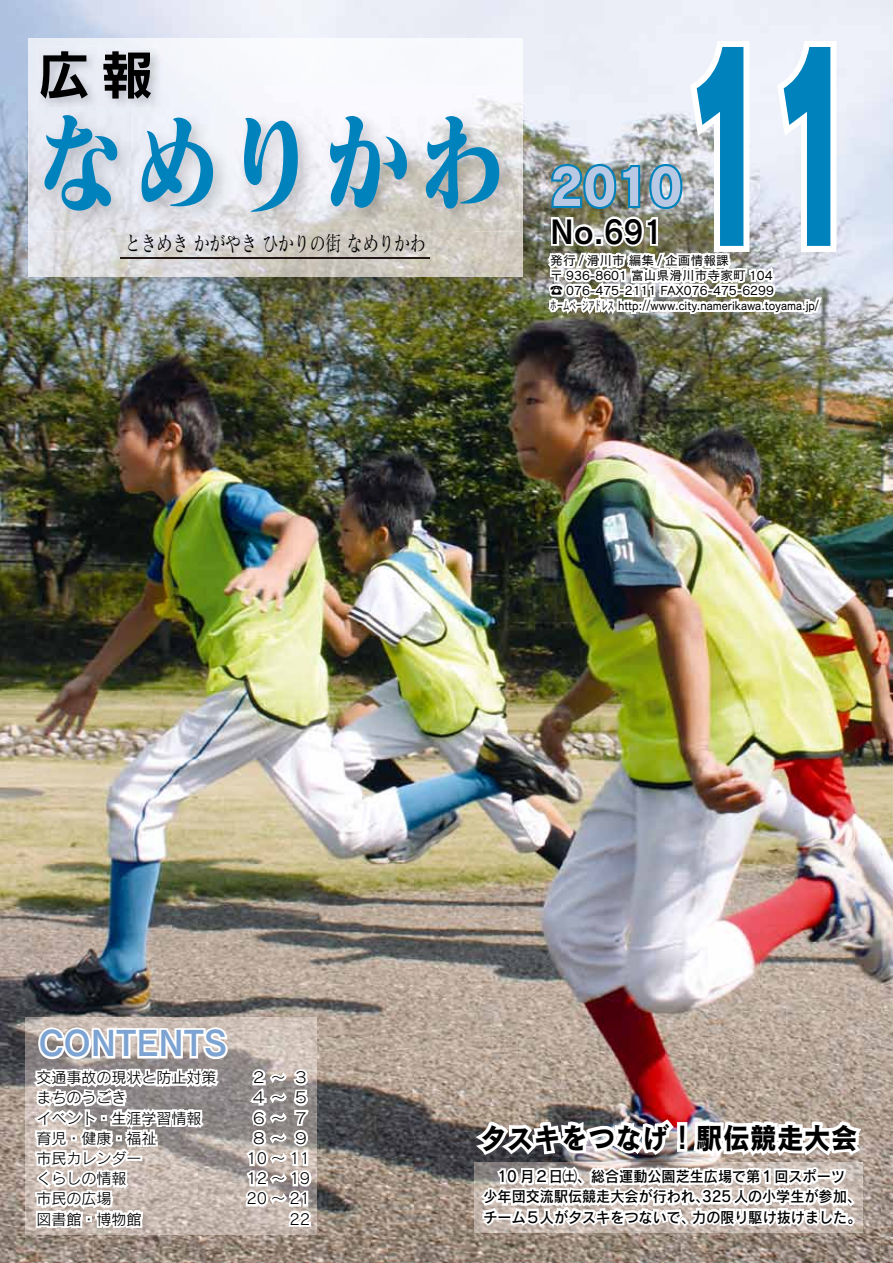
<style>
.page{position:relative;width:893px;height:1263px;background:#fff}
.page>*{position:absolute;margin:0;border:0;box-sizing:border-box;transform-origin:0 0}
.t1{font:255px "Rodin Pro EB";color:#0082bd;scale:.49 1}
.t2{font:108px "Matisse Pro EB";letter-spacing:.1em;color:#0082bd;scale:.8 1}
.t3{font:52.5px "Cezanne Pro B";color:#b9c9e4}
.t4{font:52.5px "Rodin Pro B";color:#000}
.t5{font:36px "Cezanne Pro DB";color:#7ca3d1}
.t6{font:33.75px "Cezanne Pro DB";color:#000}
.t7{font:30px "Cezanne Pro N B";color:#000;scale:.9 1}
.t8{font:21px "Matisse Pro M";color:#000;scale:.75 1}
.t9{font:italic 16.95px "Matisse Pro M";color:#000}
.t10{font:15px "Rodin Pro M";color:#000}
.t11{font:15px/20.2px "Rodin Pro DB";color:#000;scale:.94 1}
.t12{font:12.75px/14.9px "Cezanne Pro M";color:#000}
</style>
<div class="page">
<img style="left:0;top:0;width:893px;height:1263px">
<img style="left:28px;top:38px;width:495px;height:48px">
<img style="left:28px;top:86px;width:49px;height:191px">
<img style="left:163px;top:86px;width:360px;height:47px">
<img style="left:474px;top:133px;width:49px;height:144px">
<img style="left:77px;top:232px;width:397px;height:45px">
<svg style="left:542px;top:35px;width:300px;height:312px"></svg>
<img style="left:26px;top:1017px;width:291px;height:218px">
<svg style="left:28px;top:1024px;width:202px;height:214px"></svg>
<svg style="left:243px;top:1067px;width:72px;height:162px"></svg>
<img style="left:37px;top:46px;width:126px;height:62px">
<hr style="left:121px;top:257px;width:309px;height:1px;background:#221715">
<img style="left:37px;top:108px;width:482px;height:124px">
<img style="left:37px;top:108px;width:126px;height:4px">
<svg style="left:468px;top:1067px;width:404px;height:196px"></svg>
<div style="left:846px;top:1217px;width:9px;height:9px;border:4px solid #fff;border-radius:50%"></div>
<div style="left:847px;top:1218px;width:7px;height:7px;border:4px solid #fff;border-radius:50%"></div>
<h3 class="t4" style="left:38px;top:40px;width:117px">広報</h3>
<h2 class="t2" style="left:38px;top:91px;width:585px">なめりかわ</h2>
<h3 class="t8" style="left:125px;top:230px;width:402px">ときめきかがやきひかりの街なめりかわ</h3>
<h3 class="t3" style="left:550px;top:153px;width:134px">2010</h3>
<h3 class="t6" style="left:550px;top:210px;width:114px">No.691</h3>
<h1 class="t1" style="left:683px;top:-27px;width:356px">11</h1>
<p class="t12" style="left:550px;top:253px;width:270px">発行 / 滑川市編集 / 企画情報課<br>〒 936-8601 富山県滑川市寺家町 104<br>☎ 076-475-2111 FAX076-475-6299<br>ホームページアドレス http://www.city.namerikawa.toyama j p. /</p>
<h3 class="t5" style="left:39px;top:1020px;width:190px">CONTENTS</h3>
<p class="t10" style="left:36px;top:1068px;width:182px">交通事故の現状と防止対策</p>
<p class="t10" style="left:36px;top:1088px;width:92px">まちのうごき</p>
<p class="t10" style="left:252px;top:1068px;width:36px">２ ~</p>
<p class="t10" style="left:252px;top:1088px;width:36px">４ ~</p>
<p class="t10" style="left:293px;top:1068px;width:16px">３</p>
<p class="t10" style="left:293px;top:1088px;width:16px">５</p>
<p class="t10" style="left:36px;top:1108px;width:167px">イベント・生涯学習情報</p>
<p class="t10" style="left:252px;top:1108px;width:36px">６ ~</p>
<p class="t10" style="left:293px;top:1108px;width:16px">７</p>
<p class="t10" style="left:36px;top:1128px;width:122px">育児・健康・福祉</p>
<p class="t10" style="left:252px;top:1128px;width:36px">８ ~</p>
<p class="t10" style="left:293px;top:1128px;width:16px">９</p>
<p class="t10" style="left:36px;top:1149px;width:107px">市民カレンダー</p>
<p class="t10" style="left:246px;top:1149px;width:65px">10~11</p>
<p class="t10" style="left:36px;top:1169px;width:92px">くらしの情報</p>
<p class="t10" style="left:246px;top:1169px;width:65px">12~19</p>
<p class="t10" style="left:36px;top:1189px;width:77px">市民の広場</p>
<h3 class="t9" style="left:114px;top:1203px;width:16px">1</h3>
<p class="t10" style="left:36px;top:1209px;width:107px">図書館・博物館</p>
<p class="t10" style="left:246px;top:1189px;width:65px">20~21</p>
<p class="t10" style="left:289px;top:1209px;width:22px">22</p>
<h3 class="t7" style="left:480px;top:1118px;width:421px">タスキをつなげ！駅伝競走大会</h3>
<p class="t11" style="left:702px;top:1166px;width:170px;text-indent:-204px">10 月２日㈯、総合運動公園芝生広場で第１回スポーツ<br>325 人の小学生が参加、</p>
<p class="t11" style="left:692px;top:1186px;width:180px;text-indent:-209px">少年団交流駅伝競走大会が行われ、<br>力の限り駆け抜けました。</p>
<p class="t11" style="left:483px;top:1206px;width:226px">チーム５人がタスキをつないで、</p>
</div>
